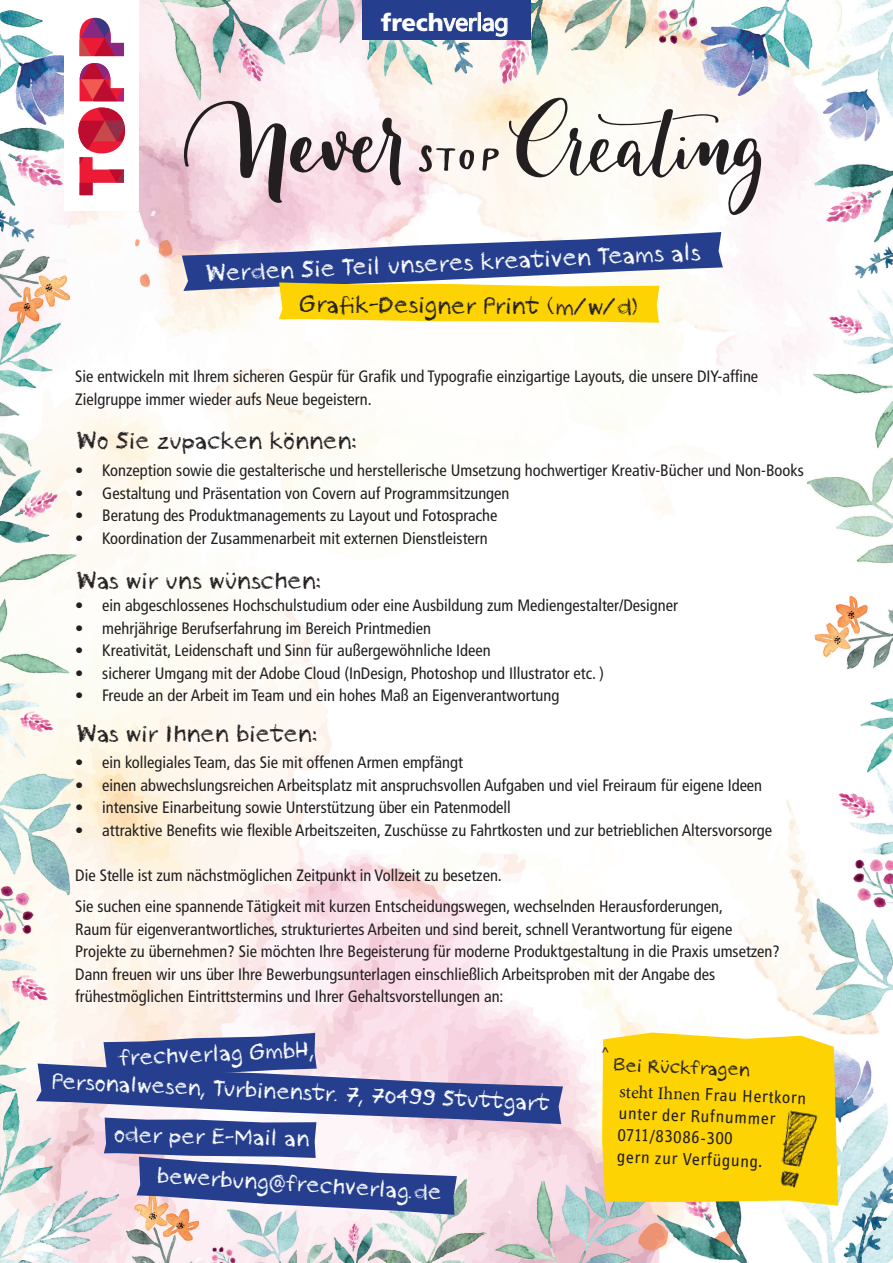
<style>
.page{position:relative;width:893px;height:1263px;background:#fff}
.page>*{position:absolute;margin:0;border:0;box-sizing:border-box;transform-origin:0 0}
._03_Kommentar{font:24.75px "Crayon Hand";color:#231f20}
._03_Kommentar-2{font:24.75px "Crayon Hand";color:#fff}
.t1{font:24.15px "Frutiger";letter-spacing:-.04em;color:#fff}
._03_Kommentar-3{font:23.25px "Crayon Hand";color:#fff}
._03_Kommentar-4{font:19.5px "Crayon Hand";color:#231f20}
.t2{font:18px/21.6px "Info";color:#231f20}
.t3{font:condensed 16.5px/22.5px "Frutiger";color:#231f20}
.s1{font-weight:900}
.s2{font-family:"Minion Pro"}
</style>
<div class="page">
<img style="left:0;top:0;width:893px;height:1263px">
<div style="left:362px;top:0;width:169px;height:40px;background:#253f8e"></div>
<div style="left:65px;top:0;width:74px;height:210px;background:#fff"></div>
<svg style="left:78px;top:18px;width:47px;height:177px"></svg>
<svg style="left:509px;top:97px;width:252px;height:119px"></svg>
<svg style="left:184px;top:100px;width:218px;height:104px"></svg>
<svg style="left:482px;top:148px;width:17px;height:23px"></svg>
<svg style="left:419px;top:145px;width:55px;height:27px"></svg>
<svg style="left:444px;top:18px;width:33px;height:13px"></svg>
<div style="left:478px;top:13px;width:3px;height:18px;border:1px solid #fff"></div>
<svg style="left:483px;top:18px;width:24px;height:18px"></svg>
<svg style="left:182px;top:232px;width:541px;height:91px"></svg>
<svg style="left:36px;top:1033px;width:527px;height:182px;background:#9294bc"></svg>
<svg style="left:602px;top:1032px;width:236px;height:174px;background:#fcd415"></svg>
<img style="left:767px;top:1102px;width:58px;height:97px">
<p class="t1" style="left:381px;top:8px;width:129px"><span class="s1">frech</span>verlag</p>
<p class="_03_Kommentar-2" style="left:204px;top:256px;width:497px;rotate:-2deg">Werden Sie Teil unseres kreativen Teams als</p>
<p class="_03_Kommentar" style="left:299px;top:287px;width:341px;rotate:1deg">Grafi k-Designer Print (m/w/d)</p>
<p class="t3" style="left:75px;top:366px;width:684px">Sie entwickeln mit Ihrem sicheren Gespür für Grafik und Typografie einzigartige Layouts, die unsere DIY-affine<br>Zielgruppe immer wieder aufs Neue begeistern.</p>
<p class="_03_Kommentar" style="left:75px;top:426px;width:282px">Wo Sie zupacken können:</p>
<p class="t3" style="left:75px;top:459px;width:730px">• Konzeption sowie die gestalterische und herstellerische Umsetzung hochwertiger Kreativ-Bücher und Non-Books</p>
<p class="t3" style="left:75px;top:482px;width:436px">• Gestaltung und Präsentation von Covern auf Programmsitzungen</p>
<p class="t3" style="left:75px;top:504px;width:424px">• Beratung des Produktmanagements zu Layout und Fotosprache</p>
<p class="t3" style="left:75px;top:527px;width:414px">• Koordination der Zusammenarbeit mit externen Dienstleistern</p>
<p class="_03_Kommentar" style="left:75px;top:565px;width:246px">Was wir uns wünschen:</p>
<p class="t3" style="left:75px;top:594px;width:604px">• ein abgeschlossenes Hochschulstudium oder eine Ausbildung zum Mediengestalter/Designer</p>
<p class="t3" style="left:75px;top:617px;width:357px">• mehrjährige Berufserfahrung im Bereich Printmedien</p>
<p class="t3" style="left:75px;top:639px;width:417px">• Kreativität, Leidenschaft und Sinn für außergewöhnliche Ideen</p>
<p class="t3" style="left:75px;top:662px;width:530px">• sicherer Umgang mit der Adobe Cloud (InDesign, Photoshop und Illustrator etc. )</p>
<p class="t3" style="left:75px;top:684px;width:486px">• Freude an der Arbeit im Team und ein hohes Maß an Eigenverantwortung</p>
<p class="_03_Kommentar" style="left:75px;top:718px;width:242px">Was wir Ihnen bieten:</p>
<p class="t3" style="left:75px;top:752px;width:389px">• ein kollegiales Team, das Sie mit offenen Armen empfängt</p>
<p class="t3" style="left:75px;top:774px;width:688px">• einen abwechslungsreichen Arbeitsplatz mit anspruchsvollen Aufgaben und viel Freiraum für eigene Ideen</p>
<p class="t3" style="left:75px;top:797px;width:437px">• intensive Einarbeitung sowie Unterstützung über ein Patenmodell</p>
<p class="t3" style="left:75px;top:819px;width:698px">• attraktive Benefits wie flexible Arbeitszeiten, Zuschüsse zu Fahrtkosten und zur betrieblichen Altersvorsorge</p>
<p class="t3" style="left:75px;top:864px;width:428px">Die Stelle ist zum nächstmöglichen Zeitpunkt in Vollzeit zu besetzen.</p>
<p class="t3" style="left:75px;top:895px;width:706px">Sie suchen eine spannende Tätigkeit mit kurzen Entscheidungswegen, wechselnden Herausforderungen,<br>Raum für eigenverantwortliches, strukturiertes Arbeiten und sind bereit, schnell Verantwortung für eigene Projekte zu übernehmen? Sie möchten Ihre Begeisterung für moderne Produktgestaltung in die Praxis umsetzen?<br>Dann freuen wir uns über Ihre Bewerbungsunterlagen einschließlich Arbeitsproben mit der Angabe des frühestmöglichen Eintrittstermins und Ihrer Gehaltsvorstellungen an:</p>
<p class="_03_Kommentar-3" style="left:117px;top:1044px;width:197px;rotate:-3deg">frechverlag GmbH,</p>
<p class="_03_Kommentar-3" style="left:52px;top:1064px;width:500px;rotate:3deg">Personalwesen, Turbinenstr. 7, 70499 Stuttgart</p>
<p class="_03_Kommentar-3" style="left:113px;top:1120px;width:197px;rotate:1deg">oder per E-Mail an</p>
<p class="_03_Kommentar-3" style="left:157px;top:1159px;width:287px;rotate:4deg">bewerbung@frechverlag.de</p>
<p class="_03_Kommentar-4" style="left:613px;top:1053px;width:138px;rotate:2deg">Bei Rückfragen</p>
<p class="t2" style="left:620px;top:1081px;width:189px;rotate:2deg"><span class="s2">steht Ihnen</span> Frau Hertkorn unter der Rufnummer</p>
<p class="t2" style="left:618px;top:1124px;width:147px;rotate:2deg">0711/83086-300 gern zur Verfügung.</p>
</div>
